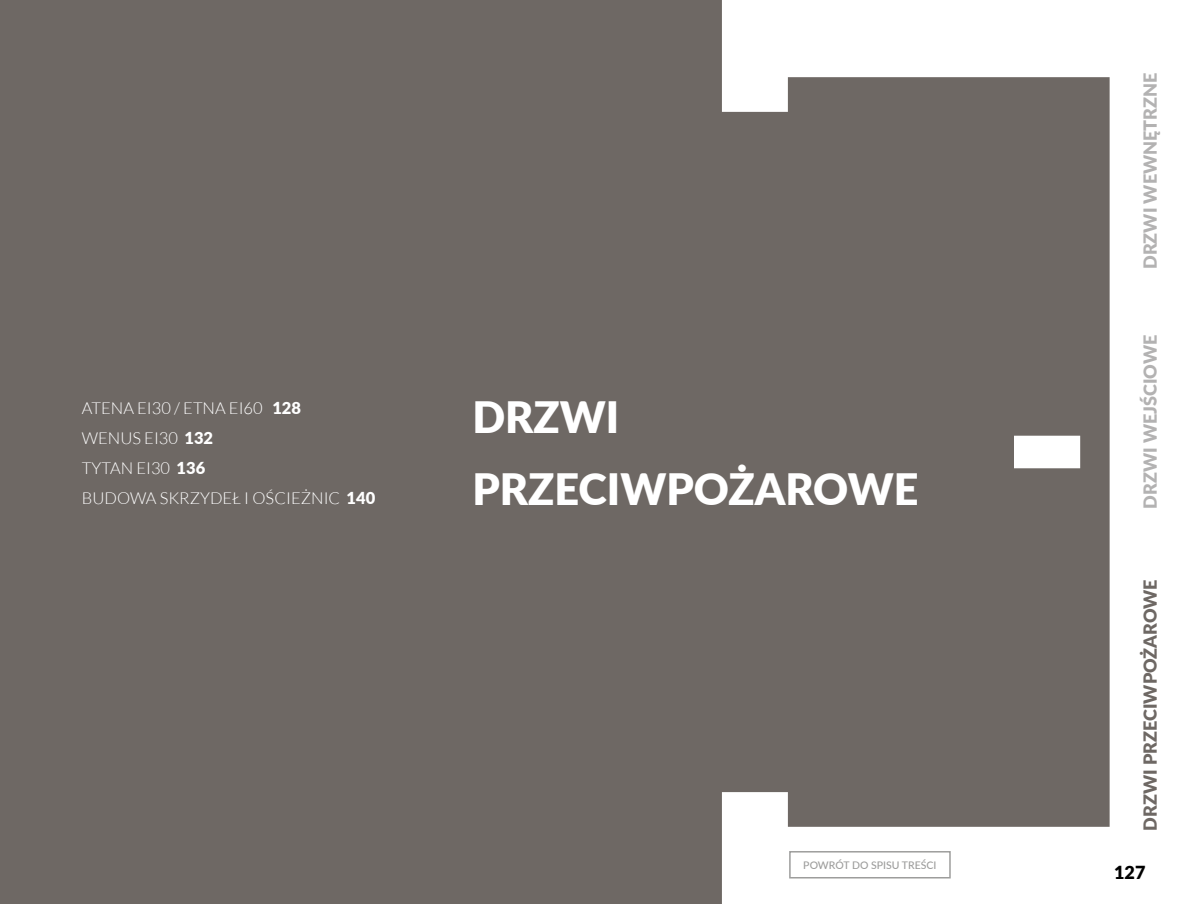
<style>
.page{position:relative;width:1188px;height:904px;background:#fff}
.page>*{position:absolute;margin:0;border:0;box-sizing:border-box;transform-origin:0 0}
.t1{font:900 43.2px/72px "Lato";color:#fff}
.t2{font:900 18px "Lato";color:#b3b2b2}
.t3{font:900 18px "Lato";color:#6e6864}
.t4{font:900 18px "Lato";color:#000}
.t5{font:300 16.5px/30px "Lato";color:#fff}
.t6{font:500 10.5px "Lato";color:#9d9d9c}
.s1{font-weight:900}
</style>
<div class="page">
<div style="left:0;top:0;width:722px;height:904px;background:#6e6864"></div>
<svg style="left:722px;top:77px;width:388px;height:802px;background:#7a7470"></svg>
<div style="left:789px;top:851px;width:162px;height:27px;border:2px solid #9d9d9c"></div>
<p class="t5" style="left:82px;top:393px;width:295px">ATENA EI30 / ETNA EI60 <span class="s1">128<br></span>WENUS EI30 <span class="s1">132<br></span>TYTAN EI30 <span class="s1">136<br></span>BUDOWA SKRZYDEŁ I OŚCIEŻNIC <span class="s1">140</span></p>
<h1 class="t1" style="left:472px;top:379px;width:448px">DRZWI<br>PRZECIWPOŻAROWE</h1>
<p class="t6" style="left:803px;top:857px;width:135px">POWRÓT DO SPISU TREŚCI</p>
<p class="t2" style="left:1137px;top:269px;width:198px;rotate:-90deg">DRZWI WEWNĘTRZNE</p>
<p class="t2" style="left:1137px;top:508px;width:175px;rotate:-90deg">DRZWI WEJŚCIOWE</p>
<p class="t3" style="left:1137px;top:830px;width:253px;rotate:-90deg">DRZWI PRZECIWPOŻAROWE</p>
<p class="t4" style="left:1114px;top:858px;width:33px">127</p>
</div>
